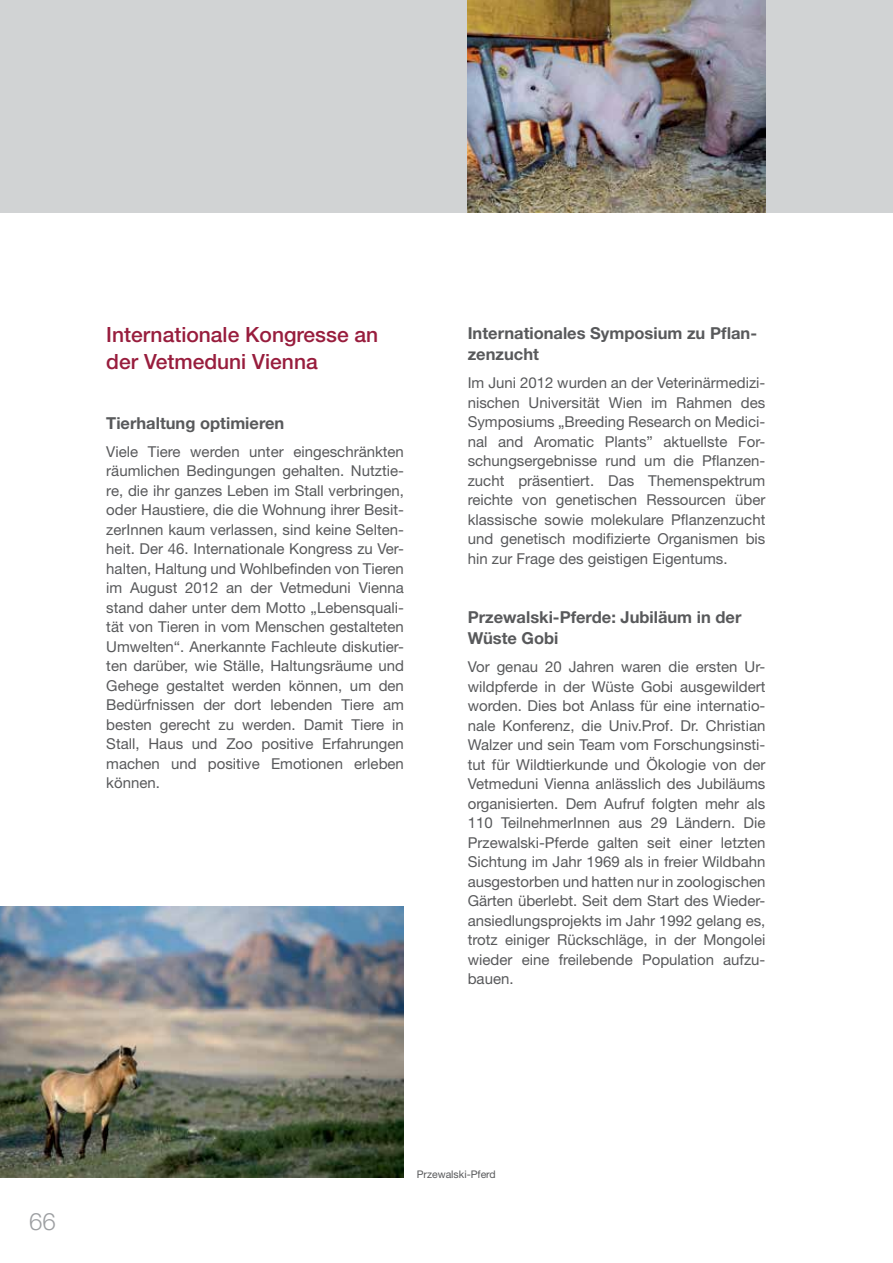
<style>
.page{position:relative;width:893px;height:1263px;background:#fff}
.page>*{position:absolute;margin:0;border:0;box-sizing:border-box;transform-origin:0 0}
.t1{font:300 24px "Helvetica Neue LT Std";color:#9d9fa2}
.t2{font:500 21px/27px "Helvetica Neue LT Std";color:#981d3d}
.t3{font:700 16.5px/21px "Helvetica Neue LT Std";color:#58595b}
.t4{font:15px/19.5px "Helvetica Neue LT Std";color:#58595b;text-align:justify}
.t5{font:10.5px "Helvetica Neue LT Std";color:#58595b}
</style>
<div class="page">
<div style="left:0;top:0;width:893px;height:213px;background:#d1d3d4"></div>
<img style="left:0;top:907px;width:404px;height:270px">
<img style="left:468px;top:0;width:297px;height:213px">
<h2 class="t2" style="left:106px;top:321px;width:273px">Internationale Kongresse an der Vetmeduni Vienna</h2>
<p class="t3" style="left:106px;top:412px;width:180px">Tierhaltung optimieren</p>
<p class="t4" style="left:106px;top:441px;width:299px">Viele Tiere werden unter eingeschränkten räumlichen Bedingungen gehalten. Nutztie&shy;re, die ihr ganzes Leben im Stall verbringen, oder Haustiere, die die Wohnung ihrer Besit&shy;zerInnen kaum verlassen, sind keine Selten&shy;heit. Der 46. Internationale Kongress zu Ver&shy;halten, Haltung und Wohlbefinden von Tieren im August 2012 an der Vetmeduni Vienna stand daher unter dem Motto „Lebensquali&shy;tät von Tieren in vom Menschen gestalteten Umwelten“. Anerkannte Fachleute diskutier&shy;ten darüber, wie Ställe, Haltungsräume und Gehege gestaltet werden können, um den Bedürfnissen der dort lebenden Tiere am besten gerecht zu werden. Damit Tiere in Stall, Haus und Zoo positive Erfahrungen machen und positive Emotionen erleben können.</p>
<p class="t3" style="left:468px;top:322px;width:291px">Internationales Symposium zu Pflan&shy;zenzucht</p>
<p class="t4" style="left:468px;top:373px;width:299px">Im Juni 2012 wurden an der Veterinärmedizi&shy;nischen Universität Wien im Rahmen des Symposiums „Breeding Research on Medici&shy;nal and Aromatic Plants” aktuellste For&shy;schungsergebnisse rund um die Pflanzen&shy;zucht präsentiert. Das Themenspektrum reichte von genetischen Ressourcen über klassische sowie molekulare Pflanzenzucht und genetisch modifizierte Organismen bis hin zur Frage des geistigen Eigentums.</p>
<p class="t3" style="left:468px;top:606px;width:275px">Przewalski-Pferde: Jubiläum in der<br>Wüste Gobi</p>
<p class="t4" style="left:468px;top:657px;width:299px">Vor genau 20 Jahren waren die ersten Ur&shy;wildpferde in der Wüste Gobi ausgewildert worden. Dies bot Anlass für eine internatio&shy;nale Konferenz, die Univ.Prof. Dr. Christian Walzer und sein Team vom Forschungsinsti&shy;tut für Wildtierkunde und Ökologie von der Vetmeduni Vienna anlässlich des Jubiläums organisierten. Dem Aufruf folgten mehr als 110 TeilnehmerInnen aus 29 Ländern. Die Przewalski-Pferde galten seit einer letzten Sichtung im Jahr 1969 als in freier Wildbahn ausgestorben und hatten nur in zoologischen Gärten überlebt. Seit dem Start des Wieder&shy;ansiedlungsprojekts im Jahr 1992 gelang es, trotz einiger Rückschläge, in der Mongolei wieder eine freilebende Population aufzu&shy;bauen.</p>
<h1 class="t1" style="left:29px;top:1207px;width:28px">66</h1>
<p class="t5" style="left:417px;top:1168px;width:81px">Przewalski-Pferd</p>
</div>
